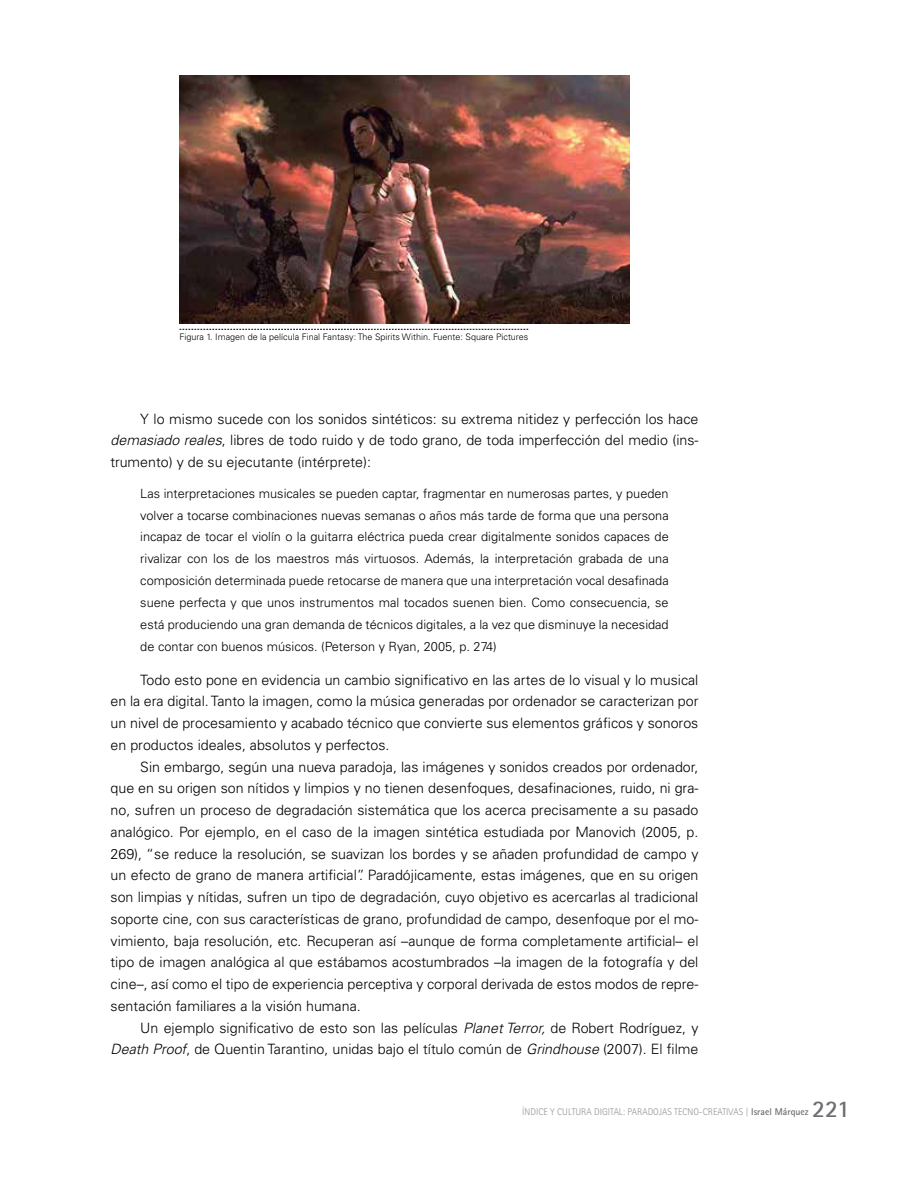
<style>
.page{position:relative;width:918px;height:1188px;background:#fff}
.page>*{position:absolute;margin:0;border:0;box-sizing:border-box;transform-origin:0 0}
.t1{font:700 24px "Rotis Sans Serif Std";color:#6d6e71}
.t2{font:300 14.25px/21.8px "Univers LT Std";color:#000;text-align:justify}
.t3{font:300 12.75px/21.9px "Univers LT Std";color:#000;text-align:justify}
.t4{font:300 9.75px "Rotis Sans Serif Std";color:#939598}
.t5{font:300 9px "Univers LT Std";color:#000}
.s1{font-style:italic}
.s2{font-weight:700;color:#6d6e71}
</style>
<div class="page">
<img style="left:180px;top:76px;width:450px;height:247px">
<svg style="left:180px;top:329px;width:348px;height:1px"></svg>
<p class="t5" style="left:180px;top:332px;width:350px">Figura 1. Imagen de la película Final Fantasy: The Spirits Within. Fuente: Square Pictures</p>
<p class="t2" style="left:111px;top:408px;width:590px;text-indent:30px">Y lo mismo sucede con los sonidos sintéticos: su extrema nitidez y perfección los hace <span class="s1">demasiado reales</span>, libres de todo ruido y de todo grano, de toda imperfección del medio (ins&shy;trumento) y de su ejecutante (intérprete):</p>
<p class="t3" style="left:140px;top:482px;width:530px">Las interpretaciones musicales se pueden captar, fragmentar en numerosas partes, y pueden volver a tocarse combinaciones nuevas semanas o años más tarde de forma que una persona incapaz de tocar el violín o la guitarra eléctrica pueda crear digitalmente sonidos capaces de rivalizar con los de los maestros más virtuosos. Además, la interpretación grabada de una composición determinada puede retocarse de manera que una interpretación vocal desafinada suene perfecta y que unos instrumentos mal tocados suenen bien. Como consecuencia, se está produciendo una gran demanda de técnicos digitales, a la vez que disminuye la necesidad de contar con buenos músicos. (Peterson y Ryan, 2005, p. 274)</p>
<p class="t2" style="left:111px;top:669px;width:589px;text-indent:30px">Todo esto pone en evidencia un cambio significativo en las artes de lo visual y lo musical en la era digital. Tanto la imagen, como la música generadas por ordenador se caracterizan por un nivel de procesamiento y acabado técnico que convierte sus elementos gráficos y sonoros en productos ideales, absolutos y perfectos.</p>
<p class="t2" style="left:111px;top:756px;width:589px;text-indent:30px">Sin embargo, según una nueva paradoja, las imágenes y sonidos creados por ordenador, que en su origen son nítidos y limpios y no tienen desenfoques, desafinaciones, ruido, ni gra&shy;no, sufren un proceso de degradación sistemática que los acerca precisamente a su pasado analógico. Por ejemplo, en el caso de la imagen sintética estudiada por Manovich (2005, p.<br>269), “se reduce la resolución, se suavizan los bordes y se añaden profundidad de campo y un efecto de grano de manera artificial”. Paradójicamente, estas imágenes, que en su origen son limpias y nítidas, sufren un tipo de degradación, cuyo objetivo es acercarlas al tradicional soporte cine, con sus características de grano, profundidad de campo, desenfoque por el mo&shy;vimiento, baja resolución, etc. Recuperan así –aunque de forma completamente artificial– el tipo de imagen analógica al que estábamos acostumbrados –la imagen de la fotografía y del cine–, así como el tipo de experiencia perceptiva y corporal derivada de estos modos de repre&shy;sentación familiares a la visión humana.</p>
<p class="t2" style="left:111px;top:1017px;width:589px;text-align:right">Un ejemplo significativo de esto son las películas <span class="s1">Planet Terror,</span> de Robert Rodríguez, y<br><span class="s1">Death Proof</span>, de Quentin Tarantino, unidas bajo el título común de <span class="s1">Grindhouse</span> (2007). El filme</p>
<p class="t4" style="left:522px;top:1106px;width:288px">ÍNDICE Y CULTURA DIGITAL: PARADOJAS TECNO-CREATIVAS | <span class="s2">Israel Márquez</span></p>
<h1 class="t1" style="left:812px;top:1094px;width:39px">221</h1>
</div>
